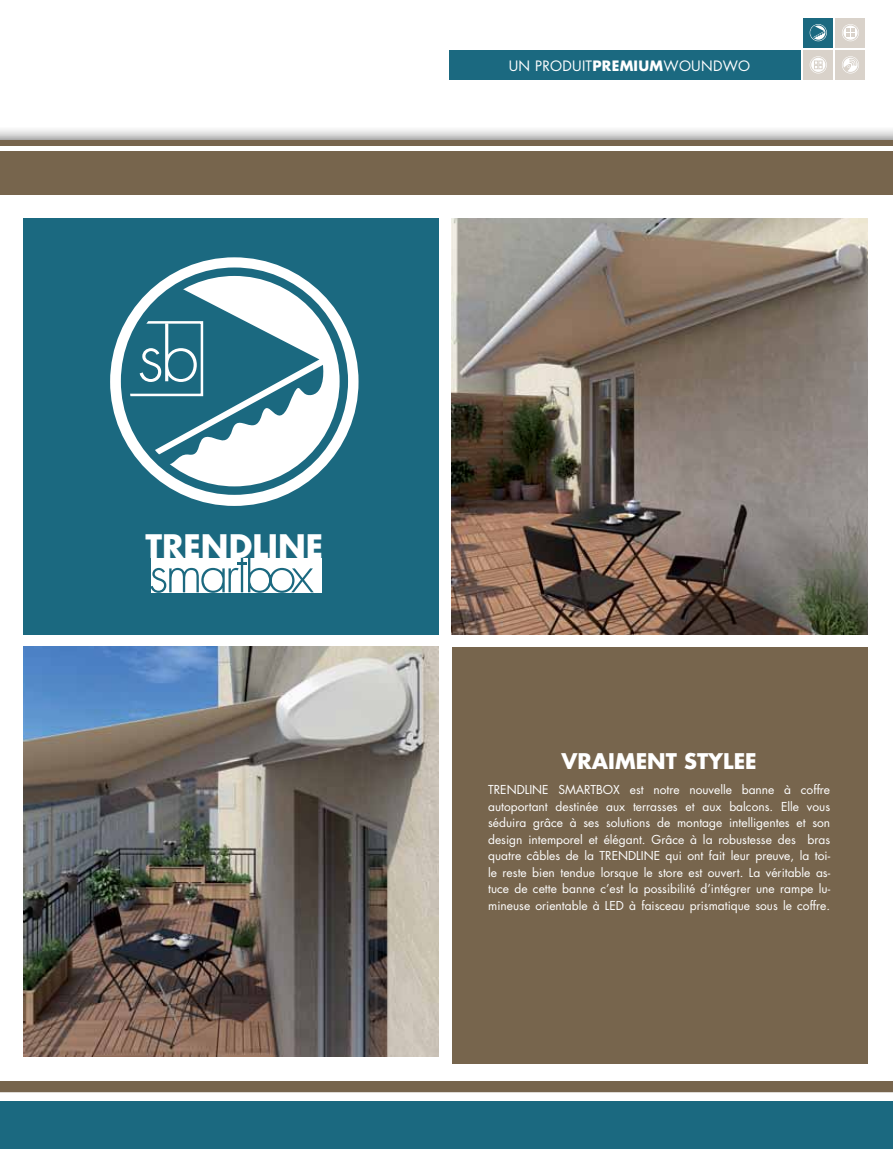
<style>
.page{position:relative;width:893px;height:1149px;background:#fff}
.page>*{position:absolute;margin:0;border:0;box-sizing:border-box;transform-origin:0 0}
.t1{font:700 31.5px "Futura";color:#fff}
.t2{font:700 21px "Futura";color:#fff}
.t3{font:13.95px "Futura";letter-spacing:.02em;color:#fff}
.t4{font:12px/16.5px "Futura";color:#fff;text-align:justify}
.s1{font-weight:700}
</style>
<div class="page">
<div style="left:0;top:1081px;width:893px;height:67px;background:#1b6980"></div>
<div style="left:0;top:1081px;width:893px;height:12px;background:#77654d"></div>
<svg style="left:0;top:1092px;width:893px;height:8px;background:#fafaf9"></svg>
<div style="left:0;top:125px;width:893px;height:62px;background:#000;opacity:.75"></div>
<div style="left:0;top:140px;width:893px;height:54px;background:#77654d"></div>
<hr style="left:0;top:146px;width:893px;height:4px;background:#fff">
<div style="left:452px;top:647px;width:416px;height:416px;background:#77654d"></div>
<img style="left:452px;top:219px;width:416px;height:415px">
<div style="left:23px;top:218px;width:416px;height:416px;background:#1b6980"></div>
<svg style="left:110px;top:257px;width:249px;height:249px;background:#e4edf0"></svg>
<svg style="left:125px;top:271px;width:219px;height:219px;fill:#fff"></svg>
<svg style="left:125px;top:278px;width:201px;height:200px"></svg>
<div style="left:121px;top:267px;width:227px;height:227px;border:8px solid #1b6980;border-radius:50%"></div>
<div style="left:151px;top:557px;width:171px;height:35px;background:#fff"></div>
<svg style="left:151px;top:557px;width:163px;height:35px"></svg>
<img style="left:23px;top:646px;width:416px;height:410px">
<div style="left:803px;top:18px;width:30px;height:29px;background:#1b6980"></div>
<div style="left:836px;top:18px;width:29px;height:29px;background:#d9d2ca"></div>
<svg style="left:842px;top:24px;width:17px;height:17px"></svg>
<div style="left:843px;top:25px;width:15px;height:15px;background:#fff;border-radius:50%"></div>
<div style="left:843px;top:25px;width:15px;height:15px;border:1px solid #d9d2ca;border-radius:50%"></div>
<svg style="left:846px;top:28px;width:9px;height:9px"></svg>
<div style="left:803px;top:50px;width:30px;height:30px;background:#d9d2ca"></div>
<div style="left:836px;top:50px;width:29px;height:30px;background:#d9d2ca"></div>
<svg style="left:810px;top:56px;width:17px;height:17px"></svg>
<svg style="left:811px;top:57px;width:15px;height:15px"></svg>
<div style="left:810px;top:57px;width:16px;height:16px;border:1px solid #d9d2ca;border-radius:50%"></div>
<svg style="left:814px;top:61px;width:8px;height:8px"></svg>
<div style="left:842px;top:56px;width:17px;height:17px;background:#e8e4e0;border-radius:50%"></div>
<svg style="left:843px;top:59px;width:14px;height:13px"></svg>
<div style="left:843px;top:57px;width:15px;height:16px;border:1px solid #d9d2ca;border-radius:50%"></div>
<div style="left:449px;top:50px;width:352px;height:30px;background:#1b6980"></div>
<svg style="left:810px;top:24px;width:17px;height:17px"></svg>
<svg style="left:811px;top:25px;width:14px;height:14px"></svg>
<div style="left:810px;top:25px;width:16px;height:15px;border:1px solid #1b6980;border-radius:50%"></div>
<p class="t3" style="left:509px;top:56px;width:242px">UN PRODUIT<span class="s1">PREMIUM</span>WOU NDWO</p>
<h1 class="t1" style="left:145px;top:524px;width:176px">TRENDLINE</h1>
<h2 class="t2" style="left:562px;top:745px;width:197px">VRAIMENT STYLEE</h2>
<p class="t4" style="left:488px;top:781px;width:344px">TRENDLI NE SMARTBOX est notre nouvelle banne à coffre autoportant destinée aux terrasses et aux balcons. Elle vous séduira grâce à ses solutions de montage intelligentes et son design intemporel et élégant. Grâce à la robustesse des bras quatre câbles de la TRENDLINE qui ont fait leur preuve, la toi&shy;le reste bien tendue lorsque le store est ouvert. La véritable as&shy;tuce de cette banne c’est la possibilité d’intégrer une rampe lu&shy;mineuse orientable à LED à faisceau prismatique sous le coffre.</p>
</div>
